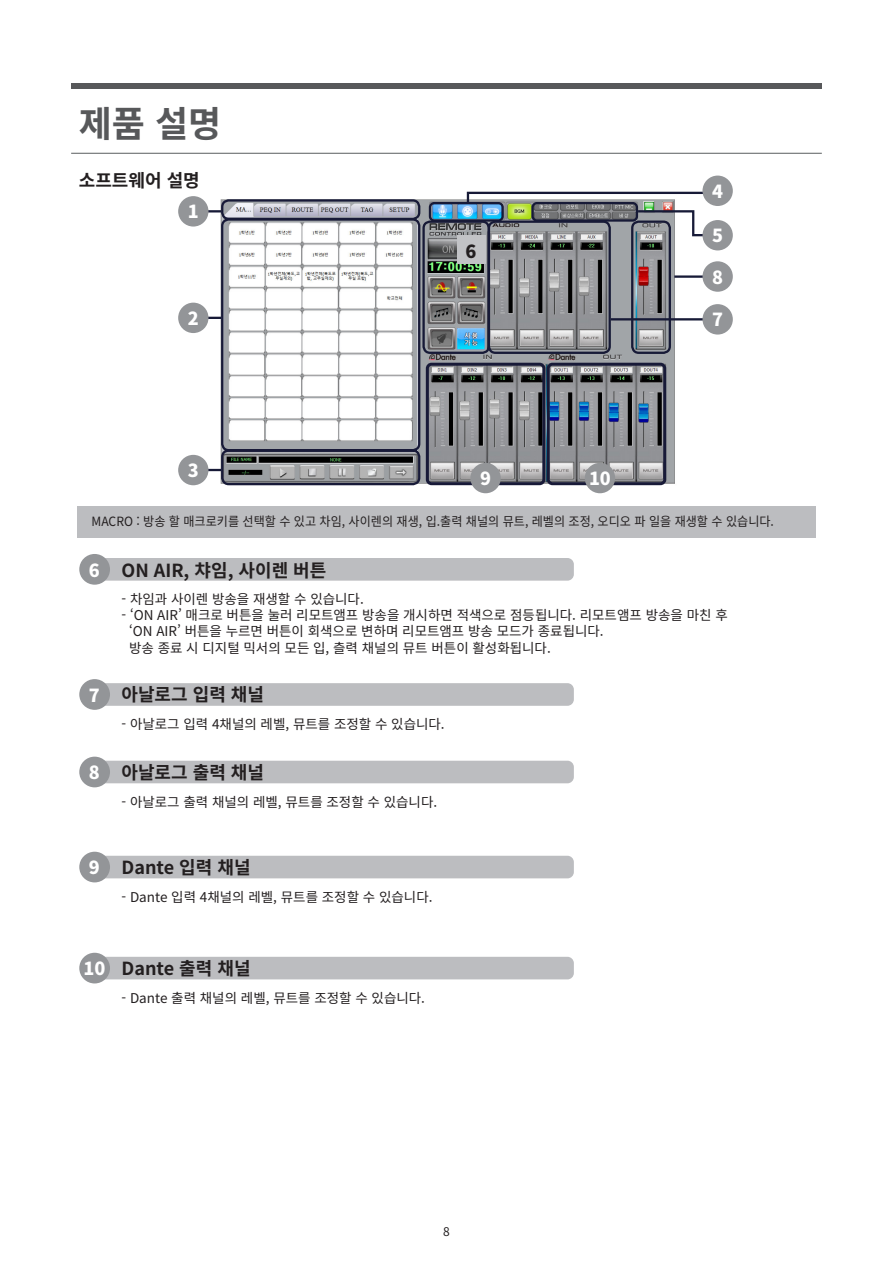
<style>
.page{position:relative;width:893px;height:1263px;background:#fff}
.page>*{position:absolute;margin:0;border:0;box-sizing:border-box;transform-origin:0 0}
.t1{font:700 36px "Noto Sans CJ Kkr";color:#57585a}
.t2{font:700 18px "Noto Sans CJ Kkr";color:#231f20}
.t3{font:900 18px "Noto Sans CJ Kkr";color:#fff}
.t4{font:900 18px "Noto Sans CJ Kkr";color:#231f20}
.t5{font:13.5px/16.2px "Noto Sans CJ Kkr";color:#231f20}
.t6{font:12.75px "Noto Sans CJ Kkr";color:#231f20;scale:.95 1}
.t7{font:12px "Noto Sans CJ Kkr";color:#231f20}
.s1{font-weight:900;color:#fff}
</style>
<div class="page">
<hr style="left:71px;top:153px;width:751px;height:1px;background:#5a5e5f">
<div style="left:71px;top:83px;width:751px;height:5px;background:#57585a"></div>
<div style="left:77px;top:506px;width:739px;height:31px;background:#bcbdc0"></div>
<div style="left:91px;top:558px;width:483px;height:23px;background:#bcbdc0;border-radius:6px"></div>
<div style="left:79px;top:554px;width:31px;height:31px;background:#939598;border-radius:50%"></div>
<div style="left:91px;top:683px;width:483px;height:23px;background:#bcbdc0;border-radius:6px"></div>
<div style="left:79px;top:679px;width:31px;height:31px;background:#939598;border-radius:50%"></div>
<div style="left:91px;top:761px;width:483px;height:22px;background:#bcbdc0;border-radius:6px"></div>
<div style="left:79px;top:757px;width:31px;height:30px;background:#939598;border-radius:50%"></div>
<div style="left:91px;top:856px;width:483px;height:22px;background:#bcbdc0;border-radius:6px"></div>
<div style="left:79px;top:852px;width:31px;height:30px;background:#939598;border-radius:50%"></div>
<div style="left:91px;top:957px;width:483px;height:22px;background:#bcbdc0;border-radius:6px"></div>
<div style="left:79px;top:953px;width:31px;height:30px;background:#939598;border-radius:50%"></div>
<img style="left:210px;top:212px;width:465px;height:281px">
<svg style="left:220px;top:199px;width:202px;height:287px"></svg>
<div style="left:426px;top:363px;width:119px;height:122px;border:3px solid #181a38;border-radius:4px"></div>
<svg style="left:421px;top:191px;width:291px;height:164px;background:#93979a"></svg>
<hr style="left:674px;top:275px;width:36px;height:3px;background:#171a37">
<hr style="left:611px;top:318px;width:99px;height:2px;background:#171a37">
<svg style="left:208px;top:210px;width:13px;height:2px"></svg>
<svg style="left:208px;top:317px;width:13px;height:2px"></svg>
<svg style="left:208px;top:469px;width:13px;height:2px"></svg>
<div style="left:547px;top:363px;width:119px;height:122px;border:3px solid #181a38;border-radius:4px"></div>
<div style="left:429px;top:202px;width:75px;height:20px;border:2px solid #171a37;border-radius:4px"></div>
<div style="left:531px;top:202px;width:107px;height:20px;border:2px solid #171a37;border-radius:4px"></div>
<div style="left:457px;top:235px;width:29px;height:29px;background:#c2c3c6"></div>
<div style="left:702px;top:176px;width:31px;height:30px;background:#939598;border-radius:50%"></div>
<div style="left:178px;top:196px;width:30px;height:31px;background:#939598;border-radius:50%"></div>
<div style="left:178px;top:303px;width:30px;height:30px;background:#939598;border-radius:50%"></div>
<div style="left:178px;top:455px;width:30px;height:30px;background:#939598;border-radius:50%"></div>
<div style="left:702px;top:220px;width:31px;height:30px;background:#939598;border-radius:50%"></div>
<div style="left:702px;top:261px;width:31px;height:31px;background:#939598;border-radius:50%"></div>
<div style="left:702px;top:304px;width:31px;height:31px;background:#939598;border-radius:50%"></div>
<div style="left:585px;top:463px;width:30px;height:30px;background:#939598;border-radius:50%"></div>
<div style="left:470px;top:463px;width:31px;height:30px;background:#939598;border-radius:50%"></div>
<h1 class="t1" style="left:79px;top:103px;width:144px">제품 설명</h1>
<h2 class="t2" style="left:79px;top:171px;width:122px">소프트웨어 설명</h2>
<h2 class="t3" style="left:188px;top:202px;width:12px">1</h2>
<h2 class="t3" style="left:188px;top:308px;width:12px">2</h2>
<h2 class="t3" style="left:188px;top:460px;width:12px">3</h2>
<h2 class="t4" style="left:466px;top:241px;width:12px">6</h2>
<h2 class="t3" style="left:480px;top:468px;width:12px">9</h2>
<h2 class="t3" style="left:589px;top:468px;width:23px">10</h2>
<h2 class="t3" style="left:712px;top:181px;width:12px">4</h2>
<h2 class="t3" style="left:712px;top:225px;width:12px">5</h2>
<h2 class="t3" style="left:712px;top:267px;width:12px">8</h2>
<h2 class="t3" style="left:712px;top:310px;width:12px">7</h2>
<p class="t6" style="left:92px;top:514px;width:720px">MACRO : 방송 할 매크로키를 선택할 수 있고 차임, 사이렌의 재생, 입.출력 채널의 뮤트, 레벨의 조정, 오디오 파 일을 재생할 수 있습니다.</p>
<h2 class="t2" style="left:89px;top:560px;width:239px"><span class="s1">6</span> ON AIR, 챠임, 사이렌 버튼</h2>
<p class="t5" style="left:122px;top:591px;width:244px">- 차임과 사이렌 방송을 재생할 수 있습니다.</p>
<p class="t5" style="left:129px;top:607px;width:600px;text-indent:-8px">- ‘ON AIR’ 매크로 버튼을 눌러 리모트앰프 방송을 개시하면 적색으로 점등됩니다. 리모트앰프 방송을 마친 후 ‘ON AIR’ 버튼을 누르면 버튼이 회색으로 변하며 리모트앰프 방송 모드가 종료됩니다.<br>방송 종료 시 디지털 믹서의 모든 입, 츨력 채널의 뮤트 버튼이 활성화됩니다.</p>
<h2 class="t2" style="left:89px;top:685px;width:177px"><span class="s1">7</span> 아날로그 입력 채널</h2>
<p class="t5" style="left:122px;top:716px;width:325px">- 아날로그 입력 4채널의 레벨, 뮤트를 조정할 수 있습니다.</p>
<h2 class="t3" style="left:89px;top:762px;width:12px">8</h2>
<h2 class="t2" style="left:122px;top:762px;width:144px">아날로그 출력 채널</h2>
<h2 class="t3" style="left:89px;top:857px;width:12px">9</h2>
<p class="t5" style="left:122px;top:794px;width:317px">- 아날로그 출력 채널의 레벨, 뮤트를 조정할 수 있습니다.</p>
<h2 class="t2" style="left:122px;top:857px;width:131px">Dante 입력 채널</h2>
<p class="t5" style="left:122px;top:889px;width:313px">- Dante 입력 4채널의 레벨, 뮤트를 조정할 수 있습니다.</p>
<h2 class="t3" style="left:83px;top:958px;width:23px">10</h2>
<h2 class="t2" style="left:122px;top:958px;width:131px">Dante 출력 채널</h2>
<p class="t5" style="left:122px;top:990px;width:305px">- Dante 출력 채널의 레벨, 뮤트를 조정할 수 있습니다.</p>
<p class="t7" style="left:443px;top:1225px;width:8px">8</p>
</div>
